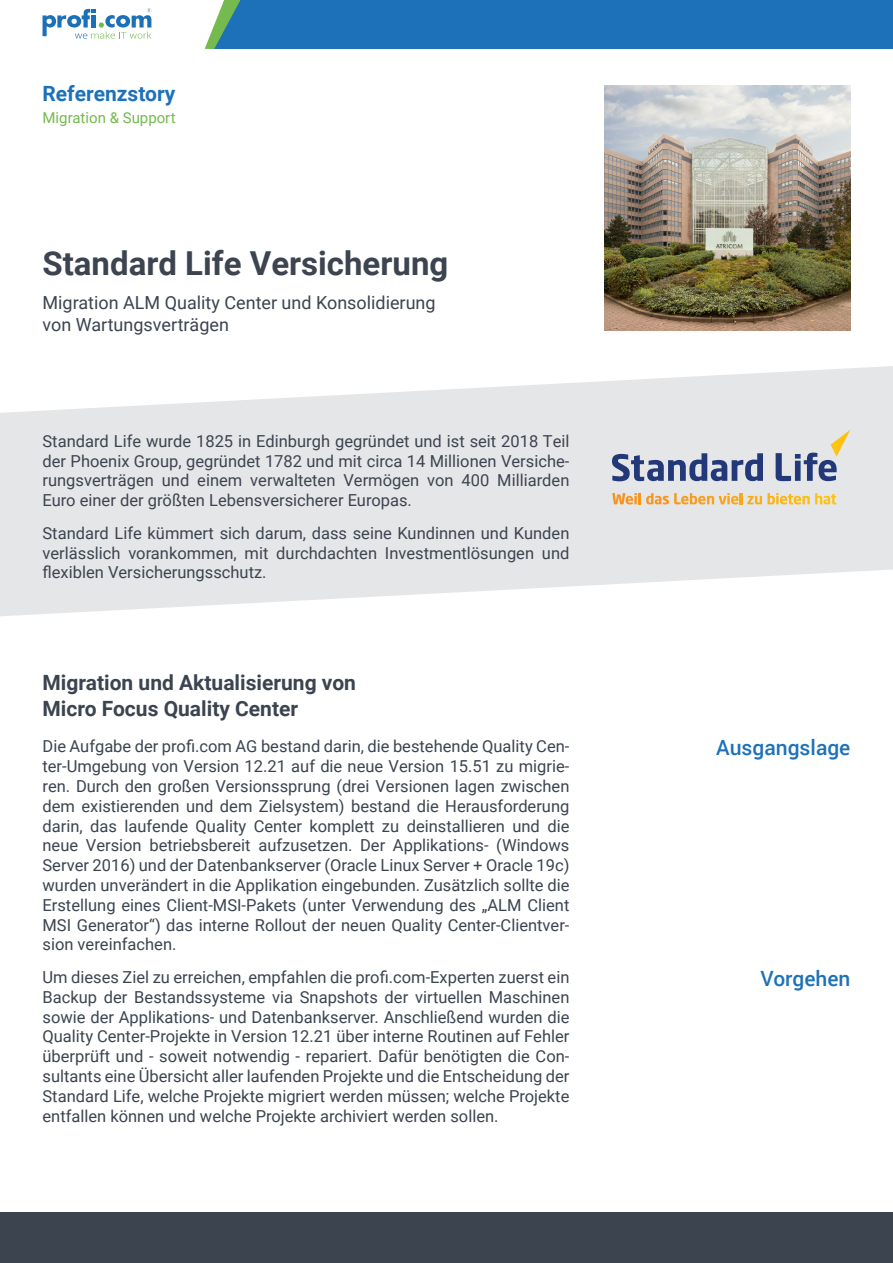
<style>
.page{position:relative;width:893px;height:1263px;background:#fff}
.page>*{position:absolute;margin:0;border:0;box-sizing:border-box;transform-origin:0 0}
.H1_Titel{font:700 33px "Roboto";color:#3c4450}
.H3_dunkel{font:700 21px/25.2px "Roboto";color:#3c4450}
.H2_dunkel{font:500 21px "Roboto";color:#1d71b8}
.Kategorie{font:700 21px "Roboto";color:#1d71b8}
.Untertitel{font:18px/21.6px "Roboto";color:#3c4450}
.t1{font:16.5px/19.8px "Roboto";color:#3c4450;text-align:justify}
.t2{font:15px "Roboto";color:#75b94e}
</style>
<div class="page">
<div style="left:0;top:1212px;width:893px;height:51px;background:#3c4450"></div>
<svg style="left:0;top:366px;width:893px;height:250px;fill:#e5e6e7"></svg>
<img style="left:605px;top:85px;width:245px;height:246px">
<svg style="left:612px;top:453px;width:151px;height:28px;background:#8792b2"></svg>
<svg style="left:776px;top:429px;width:74px;height:52px;background:#bcbfc6"></svg>
<svg style="left:612px;top:493px;width:224px;height:11px;background:#edc98c"></svg>
<div style="left:211px;top:0;width:682px;height:49px;background:#1d71b8"></div>
<svg style="left:42px;top:0;width:199px;height:49px"></svg>
<p class="Kategorie" style="left:43px;top:79px;width:134px">Referenzstory</p>
<p class="t2" style="left:43px;top:107px;width:135px">Migration &amp; Support</p>
<p class="H1_Titel" style="left:43px;top:240px;width:407px">Standard Life Versicherung</p>
<p class="Untertitel" style="left:43px;top:291px;width:395px">Migration ALM Quality Center und Konsolidierung von Wartungsverträgen</p>
<p class="t1" style="left:43px;top:430px;width:528px">Standard Life wurde 1825 in Edinburgh gegründet und ist seit 2018 Teil der Phoenix Group, gegründet 1782 und mit circa 14 Millionen Versiche&shy;rungsverträgen und einem verwalteten Vermögen von 400 Milliarden Euro einer der größten Lebensversicherer Europas.</p>
<p class="t1" style="left:43px;top:522px;width:528px">Standard Life kümmert sich darum, dass seine Kundinnen und Kunden verlässlich vorankommen, mit durchdachten Investmentlösungen und flexiblen Versicherungsschutz.</p>
<p class="H3_dunkel" style="left:43px;top:669px;width:315px">Migration und Aktualisierung von<br>Micro Focus Quality Center</p>
<p class="t1" style="left:43px;top:736px;width:528px">Die Aufgabe der profi.com AG bestand darin, die bestehende Quality Cen&shy;ter-Umgebung von Version 12.21 auf die neue Version 15.51 zu migrie&shy;ren. Durch den großen Versionssprung (drei Versionen lagen zwischen dem existierenden und dem Zielsystem) bestand die Herausforderung darin, das laufende Quality Center komplett zu deinstallieren und die neue Version betriebsbereit aufzusetzen. Der Applikations- (Windows Server 2016) und der Datenbankserver (Oracle Linux Server + Oracle 19c) wurden unverändert in die Applikation eingebunden. Zusätzlich sollte die Erstellung eines Client-MSI-Pakets (unter Verwendung des „ALM Client MSI Generator“) das interne Rollout der neuen Quality Center-Clientver&shy;sion vereinfachen.</p>
<p class="t1" style="left:43px;top:967px;width:528px">Um dieses Ziel zu erreichen, empfahlen die profi.com-Experten zuerst ein Backup der Bestandssysteme via Snapshots der virtuellen Maschinen sowie der Applikations- und Datenbankserver. Anschließend wurden die Quality Center-Projekte in Version 12.21 über interne Routinen auf Fehler überprüft und - soweit notwendig - repariert. Dafür benötigten die Con&shy;sultants eine Übersicht aller laufenden Projekte und die Entscheidung der Standard Life, welche Projekte migriert werden müssen; welche Projekte entfallen können und welche Projekte archiviert werden sollen.</p>
<p class="H2_dunkel" style="left:716px;top:732px;width:136px">Ausgangslage</p>
<p class="H2_dunkel" style="left:760px;top:964px;width:91px">Vorgehen</p>
</div>
